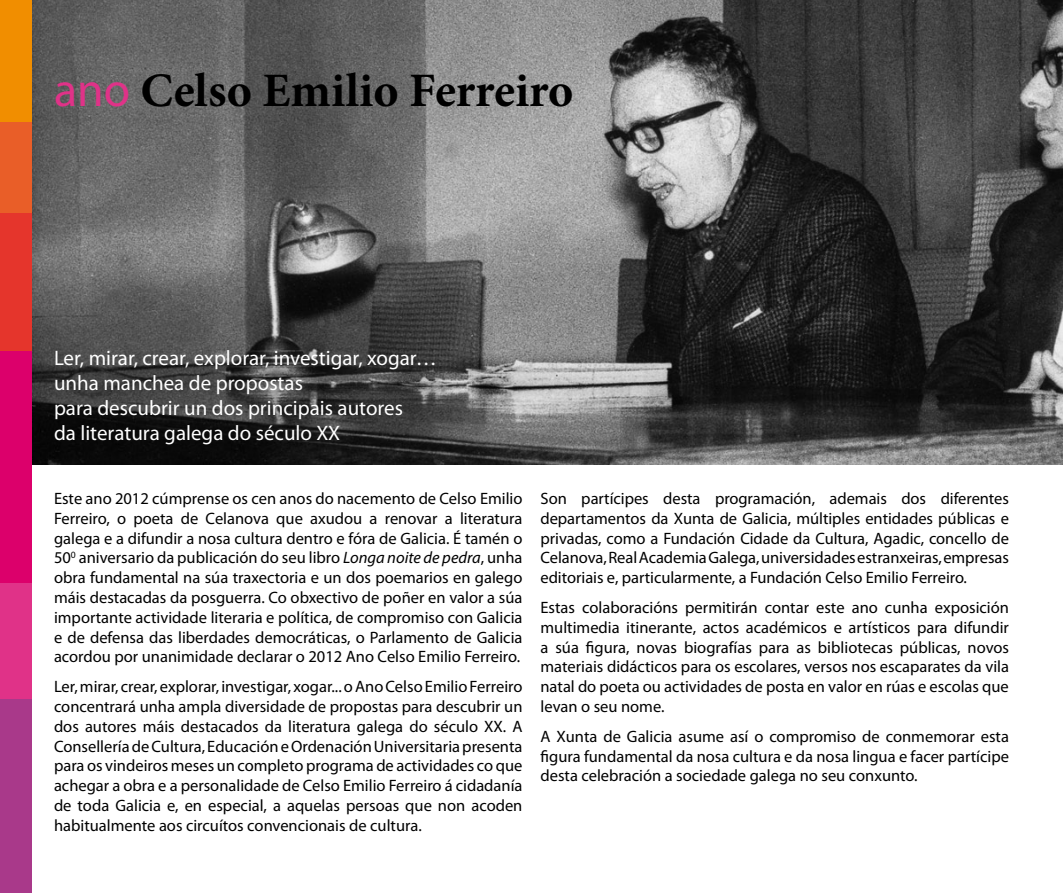
<style>
.page{position:relative;width:1063px;height:893px;background:#fff}
.page>*{position:absolute;margin:0;border:0;box-sizing:border-box;transform-origin:0 0}
.t1{font:700 48px "Minion Pro";color:#000}
.t2{font:21px/25.2px "Myriad Pro";color:#fff}
.t3{font:16.5px/19.8px "Myriad Pro";color:#000;text-align:justify}
.s1{font-family:"Myriad Pro";font-weight:400;color:#e03288}
.s2{font-style:italic}
</style>
<div class="page">
<img style="left:31px;top:0;width:1032px;height:465px">
<div style="left:0;top:0;width:31px;height:122px;background:#f18e00"></div>
<div style="left:0;top:122px;width:31px;height:91px;background:#e95e28"></div>
<div style="left:0;top:213px;width:31px;height:139px;background:#e5352c"></div>
<div style="left:0;top:352px;width:31px;height:231px;background:#dc006b"></div>
<div style="left:0;top:583px;width:31px;height:116px;background:#e03288"></div>
<div style="left:0;top:699px;width:31px;height:194px;background:#a9398a"></div>
<h1 class="t1" style="left:54px;top:57px;width:521px"><span class="s1">ano</span> Celso Emilio Ferreiro</h1>
<p class="t2" style="left:54px;top:345px;width:384px">Ler, mirar, crear, explorar, investigar, xogar… unha manchea de propostas<br>para descubrir un dos principais autores<br>da literatura galega do século XX</p>
<p class="t3" style="left:54px;top:488px;width:470px">Este ano 2012 cúmprense os cen anos do nacemento de Celso Emilio Ferreiro, o poeta de Celanova que axudou a renovar a literatura galega e a difundir a nosa cultura dentro e fóra de Galicia. É tamén o 50<sup>0</sup> aniversario da publicación do seu libro <span class="s2">Longa noite de pedra</span>, unha obra fundamental na súa traxectoria e un dos poemarios en galego máis destacadas da posguerra. Co obxectivo de poñer en valor a súa importante actividade literaria e política, de compromiso con Galicia e de defensa das liberdades democráticas, o Parlamento de Galicia acordou por unanimidade declarar o 2012 Ano Celso Emilio Ferreiro.</p>
<p class="t3" style="left:54px;top:676px;width:470px">Ler, mirar, crear, explorar, investigar, xogar... o Ano Celso Emilio Ferreiro concentrará unha ampla diversidade de propostas para descubrir un dos autores máis destacados da literatura galega do século XX. A Consellería de Cultura, Educación e Ordenación Universitaria presenta para os vindeiros meses un completo programa de actividades co que achegar a obra e a personalidade de Celso Emilio Ferreiro á cidadanía de toda Galicia e, en especial, a aquelas persoas que non acoden habitualmente aos circuítos convencionais de cultura.</p>
<p class="t3" style="left:541px;top:488px;width:470px">Son partícipes desta programación, ademais dos diferentes departamentos da Xunta de Galicia, múltiples entidades públicas e privadas, como a Fundación Cidade da Cultura, Agadic, concello de Celanova, Real Academia Galega, universidades estranxeiras, empresas editoriais e, particularmente, a Fundación Celso Emilio Ferreiro.</p>
<p class="t3" style="left:541px;top:597px;width:470px">Estas colaboracións permitirán contar este ano cunha exposición multimedia itinerante, actos académicos e artísticos para difundir a súa figura, novas biografías para as bibliotecas públicas, novos materiais didácticos para os escolares, versos nos escaparates da vila natal do poeta ou actividades de posta en valor en rúas e escolas que levan o seu nome.</p>
<p class="t3" style="left:541px;top:726px;width:470px">A Xunta de Galicia asume así o compromiso de conmemorar esta figura fundamental da nosa cultura e da nosa lingua e facer partícipe desta celebración a sociedade galega no seu conxunto.</p>
</div>
